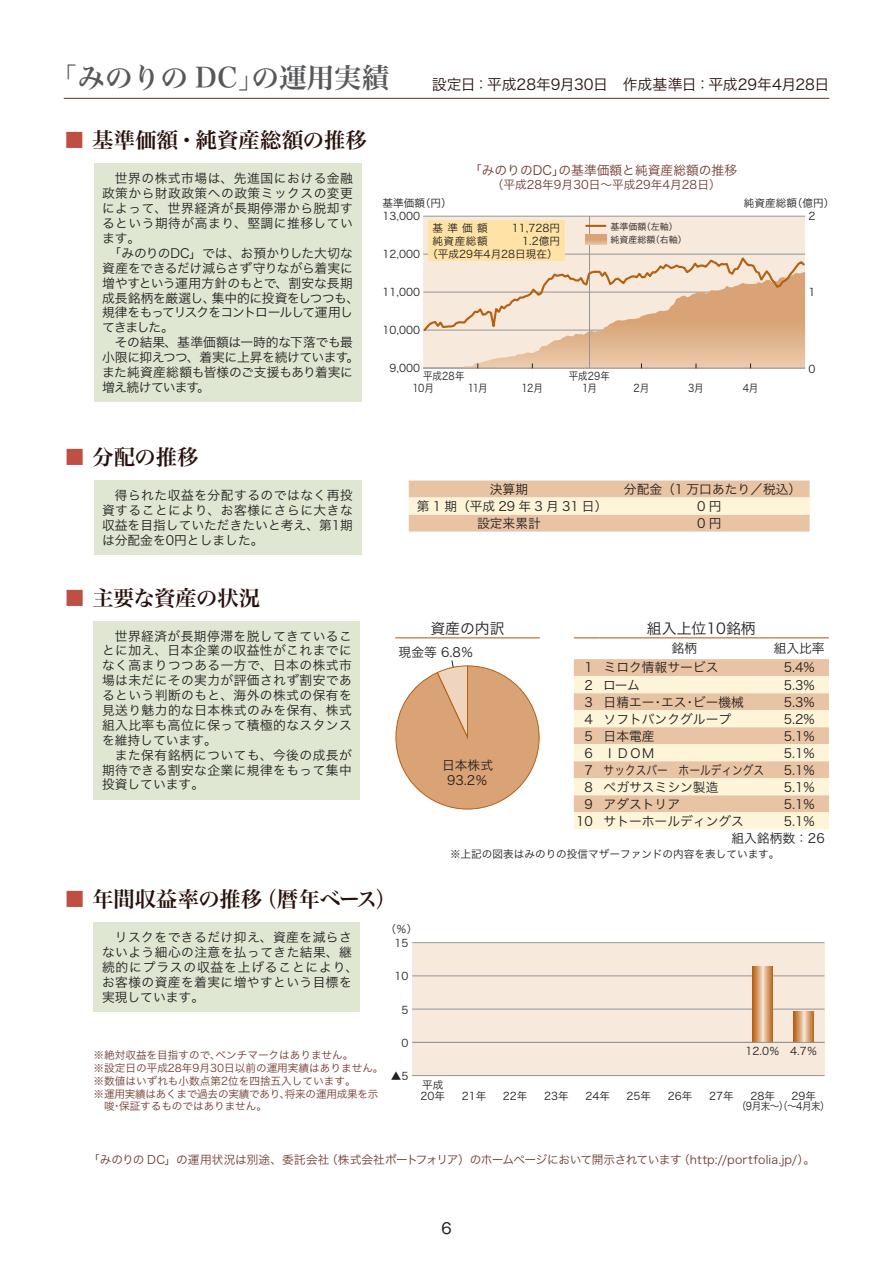
<style>
.page{position:relative;width:893px;height:1263px;background:#fff}
.page>*{position:absolute;margin:0;border:0;box-sizing:border-box;transform-origin:0 0}
.t1{font:27.6px "Hira Min Pro W6";color:#57585a}
.t2{font:21.3px "Hira Min Pro W6";color:#28110b}
.t3{font:21.3px "Hira Min Pro W6";letter-spacing:-.025em;color:#28110b}
.t4{font:14.85px "Hira Kaku Pro W3";letter-spacing:-.01em;color:#28110b}
.t5{font:14.85px "Hira Kaku Pro W3";color:#231f20}
.t6{font:14.85px "Gothic MB101 Pr 6";color:#231f20}
.t7{font:12.75px/14.9px "Hira Kaku Pro W3";color:#231f20;text-align:justify}
.t8{font:12.75px/14.9px "Hira Kaku Pro W3";letter-spacing:.035em;color:#231f20}
.t9{font:12.75px "Hira Kaku Pro W3";letter-spacing:.04em;color:#231f20}
.t10{font:12.75px "Hira Kaku Pro W3";color:#723b31}
.t11{font:12.75px "Hira Kaku Pro W3";letter-spacing:-.025em;color:#231f20}
.t12{font:12.75px "Hira Kaku Pro W3";letter-spacing:-.07em;color:#231f20}
.t13{font:12.75px "Hira Kaku Pro W3";letter-spacing:-.03em;color:#231f20}
.t14{font:12.75px "Hira Kaku Pro W3";letter-spacing:-.02em;color:#231f20}
.t15{font:12.75px "Hira Kaku Pro W3";letter-spacing:.25em;color:#231f20}
.t16{font:12.75px "Hira Kaku Pro W3";letter-spacing:-.06em;color:#231f20}
.t17{font:11.7px "Hira Kaku Pro W3";color:#723b31}
.t18{font:10.65px/10.6px "Hira Kaku Pro W3";color:#231f20;text-align:center}
.t19{font:10.65px "Hira Kaku Pro W3";color:#723b31}
.t20{font:10.65px "Hira Kaku Pro W3";letter-spacing:-.025em;color:#723b31}
.t21{font:10.65px "Hira Kaku Pro W3";color:#231f20;scale:.9 1}
.t22{font:10.65px "Hira Kaku Pro W3";color:#231f20;scale:.89 1}
.t23{font:9px/12.8px "Hira Kaku Pro W3";color:#231f20}
.s1{color:#be4f43}
</style>
<div class="page">
<hr style="left:64px;top:98px;width:765px;height:1px;background:#723b31">
<svg style="left:574px;top:659px;width:255px;height:170px"></svg>
<hr style="left:395px;top:637px;width:145px;height:1px;background:#b56011">
<svg style="left:574px;top:637px;width:25px;height:1px"></svg>
<hr style="left:599px;top:637px;width:170px;height:1px;background:#b56011">
<hr style="left:769px;top:637px;width:60px;height:1px;background:#b56011">
<svg style="left:395px;top:660px;width:144px;height:149px"></svg>
<div style="left:94px;top:621px;width:266px;height:178px;background:#dfe7d2"></div>
<div style="left:94px;top:922px;width:266px;height:90px;background:#dfe7d2"></div>
<div style="left:412px;top:943px;width:412px;height:132px;background:#f7e9db"></div>
<hr style="left:412px;top:942px;width:412px;height:1px;background:#939598">
<hr style="left:412px;top:976px;width:412px;height:1px;background:#939598">
<hr style="left:412px;top:1009px;width:412px;height:1px;background:#939598">
<hr style="left:412px;top:1075px;width:412px;height:1px;background:#939598">
<svg style="left:752px;top:967px;width:21px;height:75px"></svg>
<svg style="left:793px;top:1011px;width:21px;height:31px"></svg>
<hr style="left:412px;top:1042px;width:412px;height:1px;background:#939598">
<div style="left:94px;top:480px;width:267px;height:75px;background:#dfe7d2"></div>
<svg style="left:409px;top:480px;width:401px;height:51px"></svg>
<div style="left:423px;top:216px;width:382px;height:152px;background:#f7e9db"></div>
<hr style="left:423px;top:216px;width:382px;height:1px;background:#939598">
<hr style="left:589px;top:216px;width:1px;height:152px;background:#939598">
<svg style="left:586px;top:225px;width:19px;height:2px"></svg>
<svg style="left:585px;top:234px;width:21px;height:11px"></svg>
<hr style="left:423px;top:368px;width:382px;height:1px;background:#939598">
<svg style="left:423px;top:254px;width:383px;height:114px"></svg>
<div style="left:94px;top:164px;width:267px;height:238px;background:#dfe7d2"></div>
<div style="left:428px;top:221px;width:136px;height:40px;background:#ffe2a5"></div>
<h1 class="t1" style="left:50px;top:53px;width:341px">「みのりの DC」の運用実績</h1>
<h2 class="t2" style="left:64px;top:122px;width:304px"><span class="s1">■</span> 基準価額・純資産総額の推移</h2>
<p class="t4" style="left:432px;top:71px;width:399px">設定日：平成28年9月30日　作成基準日：平成29年4月28日</p>
<p class="t9" style="left:115px;top:167px;width:240px">世界の株式市場は、先進国における金融</p>
<p class="t8" style="left:102px;top:185px;width:252px">政策から財政政策への政策ミックスの変更</p>
<p class="t9" style="left:102px;top:197px;width:252px">によって、世界経済が長期停滞から脱却す</p>
<p class="t9" style="left:102px;top:212px;width:252px">るという期待が高まり、堅調に推移してい</p>
<p class="t7" style="left:102px;top:230px;width:40px">ます。</p>
<p class="t7" style="left:108px;top:245px;width:246px">「みのりのDC」では、お預かりした大切な</p>
<p class="t14" style="left:102px;top:257px;width:252px">資産をできるだけ減らさず守りながら着実に</p>
<p class="t7" style="left:102px;top:275px;width:252px">増やすという運用方針のもとで、割安な長期</p>
<p class="t11" style="left:102px;top:286px;width:259px">成長銘柄を厳選し、集中的に投資をしつつも、</p>
<p class="t12" style="left:102px;top:301px;width:252px">規律をもってリスクをコントロールして運用し</p>
<p class="t7" style="left:102px;top:319px;width:73px">てきました。</p>
<p class="t7" style="left:115px;top:334px;width:240px">その結果、基準価額は一時的な下落でも最</p>
<p class="t13" style="left:102px;top:346px;width:259px">小限に抑えつつ、着実に上昇を続けています。</p>
<p class="t7" style="left:102px;top:364px;width:252px">また純資産総額も皆様のご支援もあり着実に</p>
<p class="t16" style="left:102px;top:376px;width:109px">増え続けています。</p>
<h2 class="t2" style="left:64px;top:438px;width:136px"><span class="s1">■</span> 分配の推移</h2>
<p class="t7" style="left:102px;top:487px;width:252px;text-indent:13px">得られた収益を分配するのではなく再投資することにより、お客様にさらに大きな収益を目指していただきたいと考え、第1期は分配金を0円としました。</p>
<h2 class="t3" style="left:64px;top:579px;width:197px"><span class="s1">■</span> 主要な資産の状況</h2>
<p class="t7" style="left:102px;top:627px;width:251px;text-indent:13px">世界経済が長期停滞を脱してきていることに加え、日本企業の収益性がこれまでになく高まりつつある一方で、日本の株式市場は未だにその実力が評価されず割安であるという判断のもと、海外の株式の保有を見送り魅力的な日本株式のみを保有、株式組入比率も高位に保って積極的なスタンスを維持しています。</p>
<p class="t7" style="left:102px;top:746px;width:251px;text-indent:13px">また保有銘柄についても、今後の成長が期待できる割安な企業に規律をもって集中投資しています。</p>
<p class="t18" style="left:382px;top:197px;width:71px">基準価額（円）</p>
<p class="t10" style="left:469px;top:159px;width:270px">「みのりのDC」の基準価額と純資産総額の推移</p>
<p class="t17" style="left:492px;top:174px;width:230px">（平成28年9月30日～平成29年4月28日）</p>
<p class="t18" style="left:744px;top:197px;width:92px">純資産総額（億円）</p>
<p class="t18" style="left:383px;top:210px;width:39px">13,000</p>
<p class="t18" style="left:383px;top:248px;width:39px">12,000</p>
<p class="t18" style="left:383px;top:286px;width:39px">11,000</p>
<p class="t18" style="left:383px;top:324px;width:39px">10,000</p>
<p class="t18" style="left:390px;top:362px;width:32px">9,000</p>
<p class="t23" style="left:610px;top:220px;width:78px">基準価額（左軸）純資産総額（右軸）</p>
<p class="t18" style="left:432px;top:222px;width:57px">基準価額</p>
<p class="t18" style="left:512px;top:222px;width:50px">11,728円</p>
<p class="t18" style="left:432px;top:235px;width:57px">純資産総額</p>
<p class="t18" style="left:427px;top:234px;width:134px;line-height:12.8px;text-align:right">1.2億円<br>（平成29年4月28日現在）</p>
<p class="t22" style="left:423px;top:366px;width:48px">平成28年</p>
<p class="t22" style="left:569px;top:366px;width:48px">平成29年</p>
<p class="t21" style="left:413px;top:379px;width:25px">10月</p>
<p class="t21" style="left:468px;top:379px;width:24px">11月</p>
<p class="t21" style="left:522px;top:379px;width:25px">12月</p>
<p class="t21" style="left:582px;top:379px;width:18px">1月</p>
<p class="t21" style="left:633px;top:379px;width:19px">2月</p>
<p class="t21" style="left:688px;top:379px;width:19px">3月</p>
<p class="t21" style="left:743px;top:379px;width:19px">4月</p>
<p class="t18" style="left:808px;top:210px;width:8px">2</p>
<p class="t18" style="left:808px;top:286px;width:8px">1</p>
<p class="t18" style="left:808px;top:362px;width:8px">0</p>
<p class="t7" style="left:490px;top:481px;width:40px">決算期</p>
<p class="t7" style="left:624px;top:481px;width:179px">分配金（1 万口あたり／税込）</p>
<p class="t15" style="left:417px;top:495px;width:192px">第1期（平成29年3月31日）</p>
<p class="t7" style="left:697px;top:498px;width:26px">0 円</p>
<p class="t7" style="left:477px;top:515px;width:65px">設定来累計</p>
<p class="t7" style="left:697px;top:515px;width:26px">0 円</p>
<p class="t5" style="left:430px;top:615px;width:76px">資産の内訳</p>
<p class="t5" style="left:647px;top:615px;width:110px">組入上位10銘柄</p>
<p class="t7" style="left:672px;top:640px;width:27px">銘柄</p>
<p class="t7" style="left:774px;top:640px;width:53px">組入比率</p>
<p class="t7" style="left:399px;top:643px;width:77px">現金等 6.8％</p>
<p class="t7" style="left:585px;top:659px;width:135px">1 ミロク情報サービス</p>
<p class="t7" style="left:784px;top:659px;width:33px">5.4%</p>
<p class="t7" style="left:585px;top:676px;width:57px">2 ローム</p>
<p class="t7" style="left:784px;top:676px;width:33px">5.3%</p>
<p class="t7" style="left:585px;top:693px;width:161px">3 日精エー・エス・ビー機械</p>
<p class="t7" style="left:784px;top:693px;width:33px">5.3%</p>
<p class="t7" style="left:585px;top:710px;width:148px">4 ソフトバンクグループ</p>
<p class="t7" style="left:784px;top:710px;width:33px">5.2%</p>
<p class="t7" style="left:585px;top:727px;width:72px">5 日本電産</p>
<p class="t7" style="left:784px;top:727px;width:33px">5.1%</p>
<p class="t7" style="left:585px;top:744px;width:72px">6 ＩＤＯＭ</p>
<p class="t7" style="left:784px;top:744px;width:33px">5.1%</p>
<p class="t7" style="left:585px;top:761px;width:181px">7 サックスバー　ホールディングス</p>
<p class="t7" style="left:784px;top:761px;width:33px">5.1%</p>
<p class="t7" style="left:585px;top:778px;width:135px">8 ペガサスミシン製造</p>
<p class="t7" style="left:784px;top:778px;width:33px">5.1%</p>
<p class="t7" style="left:585px;top:795px;width:97px">9 アダストリア</p>
<p class="t7" style="left:784px;top:795px;width:33px">5.1%</p>
<p class="t7" style="left:576px;top:812px;width:169px">10 サトーホールディングス</p>
<p class="t7" style="left:442px;top:756px;width:53px;text-align:center">日本株式<br>93.2％</p>
<p class="t7" style="left:731px;top:811px;width:95px;line-height:17px;text-indent:52px">5.1%組入銘柄数：26</p>
<p class="t18" style="left:450px;top:848px;width:331px">※上記の図表はみのりの投信マザーファンドの内容を表しています。</p>
<h2 class="t2" style="left:64px;top:881px;width:334px"><span class="s1">■</span> 年間収益率の推移（暦年ベース）</h2>
<p class="t8" style="left:102px;top:929px;width:258px;text-indent:13px">リスクをできるだけ抑え、資産を減らさないよう細心の注意を払ってきた結果、継続的にプラスの収益を上げることにより、お客様の資産を着実に増やすという目標を実現しています。</p>
<p class="t19" style="left:94px;top:1046px;width:261px">※絶対収益を目指すので、ベンチマークはありません。</p>
<p class="t19" style="left:94px;top:1059px;width:292px">※設定日の平成28年9月30日以前の運用実績はありません。</p>
<p class="t19" style="left:94px;top:1071px;width:264px">※数値はいずれも小数点第2位を四捨五入しています。</p>
<p class="t20" style="left:94px;top:1084px;width:286px">※運用実績はあくまで過去の実績であり、将来の運用成果を示</p>
<p class="t19" style="left:104px;top:1097px;width:164px">唆・保証するものではありません。</p>
<p class="t18" style="left:386px;top:923px;width:33px">（％）</p>
<p class="t18" style="left:394px;top:937px;width:15px">15</p>
<p class="t18" style="left:394px;top:970px;width:15px">10</p>
<p class="t18" style="left:401px;top:1003px;width:8px">5</p>
<p class="t18" style="left:401px;top:1037px;width:8px">0</p>
<p class="t18" style="left:391px;top:1070px;width:19px">▲5</p>
<p class="t18" style="left:420px;top:1079px;width:26px;text-align:left">平成<br>20年</p>
<p class="t18" style="left:462px;top:1089px;width:26px">21年</p>
<p class="t18" style="left:503px;top:1089px;width:26px">22年</p>
<p class="t18" style="left:544px;top:1089px;width:26px">23年</p>
<p class="t18" style="left:585px;top:1089px;width:26px">24年</p>
<p class="t18" style="left:627px;top:1089px;width:26px">25年</p>
<p class="t18" style="left:746px;top:1045px;width:73px">12.0％ 4.7％</p>
<p class="t18" style="left:737px;top:1089px;width:53px">28年<br>（9月末～）</p>
<p class="t18" style="left:668px;top:1089px;width:26px">26年</p>
<p class="t18" style="left:709px;top:1089px;width:26px">27年</p>
<p class="t18" style="left:778px;top:1089px;width:53px">29年<br>（～4月末）</p>
<p class="t17" style="left:88px;top:1149px;width:728px">「みのりの DC」の運用状況は別途、委託会社（株式会社ポートフォリア）のホームページにおいて開示されています（http://portfolia.jp/）。</p>
<p class="t6" style="left:441px;top:1215px;width:12px">6</p>
</div>
